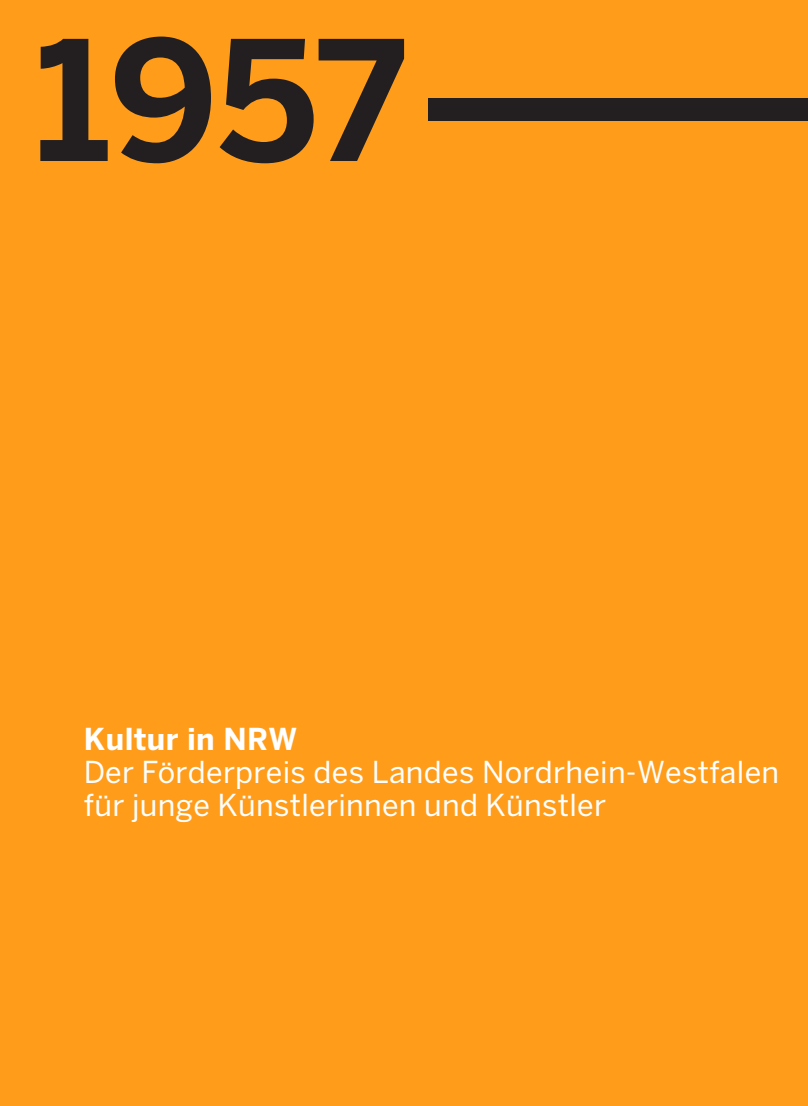
<style>
.page{position:relative;width:808px;height:1106px;background:#ff9d1b}
.page>*{position:absolute;margin:0;border:0;box-sizing:border-box;transform-origin:0 0}
.t1{font:700 165px "Benton Sans";color:#231f20}
.t2{font:30px "Benton Sans";letter-spacing:.01em;color:#fff}
.t3{font:700 30px "Benton Sans";letter-spacing:.01em;color:#fff}
</style>
<div class="page">
<p class="t1" style="left:35px;top:3px;width:799px">1957 –––––</p>
<p class="t3" style="left:84px;top:720px;width:215px">Kultur in NRW</p>
<p class="t2" style="left:84px;top:754px;width:697px">Der Förderpreis des Landes Nordrhein-Westfalen</p>
<p class="t2" style="left:84px;top:787px;width:524px">für junge Künstlerinnen und Künstler</p>
</div>
